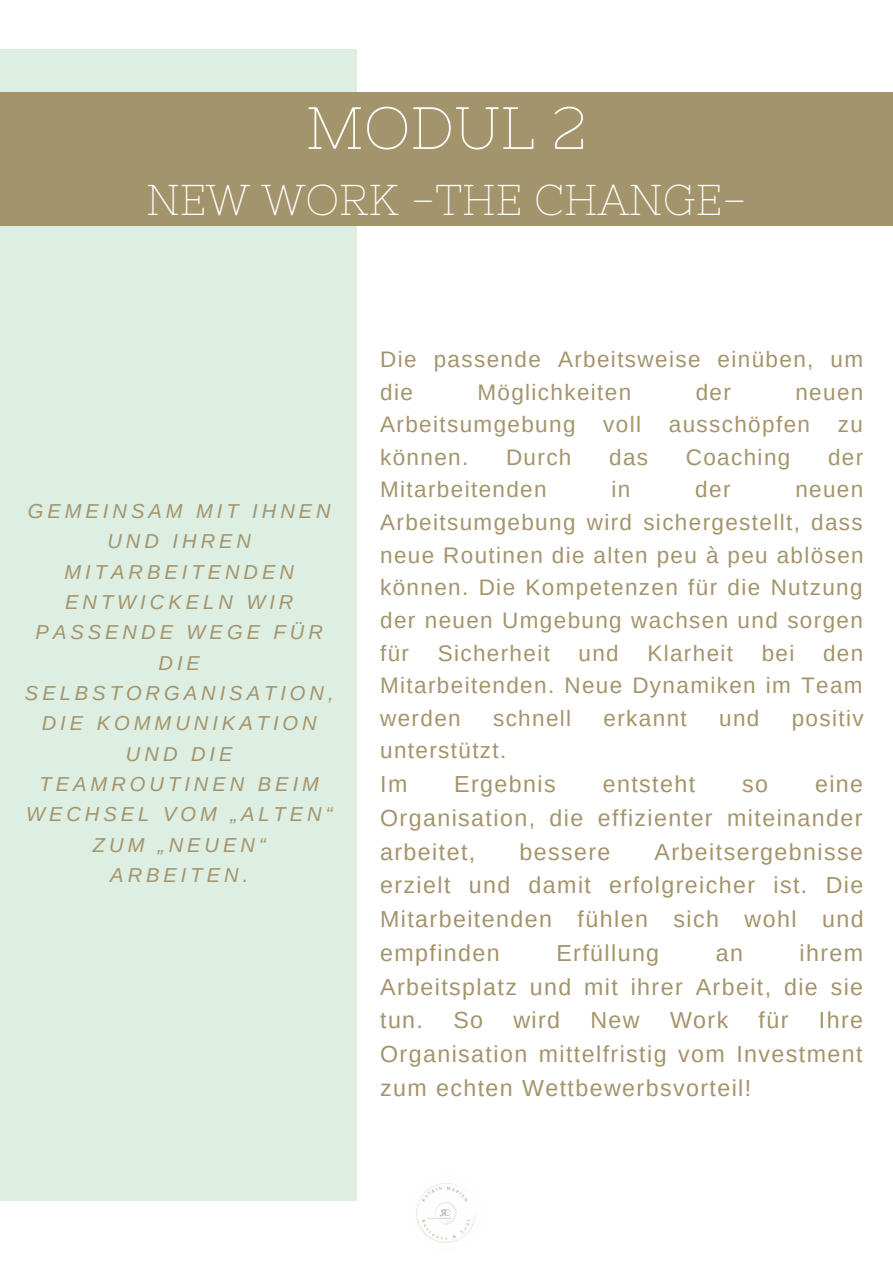
<style>
.page{position:relative;width:893px;height:1264px;background:#fff}
.page>*{position:absolute;margin:0;border:0;box-sizing:border-box;transform-origin:0 0}
.t1{font:59.55px "Nixie One";color:#fff}
.t2{font:43.05px "Nixie One";color:#fff}
.t3{font:23.25px/33.8px "Arimo";letter-spacing:.06em;color:#a4946b;text-align:justify}
.t4{font:22.5px/32.5px "Arimo";letter-spacing:.06em;color:#a4946b;text-align:justify}
.t5{font:italic 20.1px/30.3px "Arimo";letter-spacing:.195em;color:#a4946b;text-align:center}
</style>
<div class="page">
<div style="left:0;top:49px;width:356px;height:1151px;background:#ddeee3"></div>
<div style="left:0;top:92px;width:892px;height:133px;background:#a4946b"></div>
<img style="left:407px;top:1173px;width:79px;height:78px;border-radius:50%">
<h1 class="t1" style="left:306px;top:94px;width:282px">MODUL 2</h1>
<h2 class="t2" style="left:146px;top:176px;width:602px">NEW WORK -THE CHANGE-</h2>
<p class="t5" style="left:25px;top:495px;width:310px">GEMEINSAM MIT IHNEN<br>UND IHREN<br>MITARBEITENDEN<br>ENTWICKELN WIR<br>PASSENDE WEGE FÜR<br>DIE<br>SELBSTORGANISATION,<br>DIE KOMMUNIKATION<br>UND DIE<br>TEAMROUTINEN BEIM<br>WECHSEL VOM „ALTEN“<br>ZUM „NEUEN“<br>ARBEITEN.</p>
<p class="t4" style="left:380px;top:343px;width:484px">Die passende Arbeitsweise einüben, um die</p>
<p class="t4" style="left:477px;top:375px;width:155px">Möglichkeiten</p>
<p class="t4" style="left:695px;top:375px;width:37px">der</p>
<p class="t4" style="left:380px;top:375px;width:484px;text-indent:415px">neuen Arbeitsumgebung voll ausschöpfen zu können.</p>
<p class="t4" style="left:506px;top:441px;width:67px">Durch</p>
<p class="t4" style="left:609px;top:441px;width:40px">das</p>
<p class="t4" style="left:685px;top:441px;width:106px">Coaching</p>
<p class="t4" style="left:828px;top:441px;width:37px">der</p>
<p class="t4" style="left:380px;top:473px;width:168px">Mitarbeitenden</p>
<p class="t4" style="left:611px;top:473px;width:20px">in</p>
<p class="t4" style="left:695px;top:473px;width:37px">der</p>
<p class="t4" style="left:380px;top:473px;width:485px;text-indent:415px">neuen Arbeitsumgebung wird sichergestellt, dass neue Routinen die alten peu à peu ablösen können. Die Kompetenzen für die Nutzung der neuen Umgebung wachsen und sorgen für</p>
<p class="t4" style="left:380px;top:636px;width:484px;text-indent:443px">den Mitarbeitenden. Neue Dynamiken im Team werden</p>
<p class="t4" style="left:437px;top:636px;width:114px">Sicherheit</p>
<p class="t4" style="left:578px;top:636px;width:42px">und</p>
<p class="t4" style="left:647px;top:636px;width:87px">Klarheit</p>
<p class="t4" style="left:761px;top:636px;width:34px">bei</p>
<p class="t4" style="left:493px;top:701px;width:80px">schnell</p>
<p class="t4" style="left:603px;top:701px;width:85px">erkannt</p>
<p class="t4" style="left:719px;top:701px;width:42px">und</p>
<p class="t4" style="left:791px;top:701px;width:73px">positiv</p>
<p class="t4" style="left:380px;top:734px;width:128px">unterstützt.</p>
<p class="t3" style="left:380px;top:767px;width:29px">Im</p>
<p class="t3" style="left:454px;top:767px;width:103px">Ergebnis</p>
<p class="t3" style="left:602px;top:767px;width:94px">entsteht</p>
<p class="t3" style="left:742px;top:767px;width:27px">so</p>
<p class="t3" style="left:380px;top:767px;width:484px;text-indent:435px">eine Organisation, die effizienter miteinander arbeitet,</p>
<p class="t3" style="left:380px;top:834px;width:485px;text-indent:274px">Arbeitsergebnisse erzielt und damit erfolgreicher ist. Die Mitarbeitenden fühlen sich wohl und empfinden</p>
<p class="t3" style="left:519px;top:834px;width:92px">bessere</p>
<p class="t3" style="left:380px;top:935px;width:484px;text-indent:419px">ihrem Arbeitsplatz und mit ihrer Arbeit, die sie tun.</p>
<p class="t3" style="left:556px;top:935px;width:104px">Erfüllung</p>
<p class="t3" style="left:715px;top:935px;width:29px">an</p>
<p class="t3" style="left:380px;top:1003px;width:484px;text-indent:438px">Ihre Organisation mittelfristig vom Investment zum echten Wettbewerbsvorteil!</p>
<p class="t3" style="left:453px;top:1003px;width:31px">So</p>
<p class="t3" style="left:513px;top:1003px;width:48px">wird</p>
<p class="t3" style="left:590px;top:1003px;width:51px">New</p>
<p class="t3" style="left:670px;top:1003px;width:60px">Work</p>
<p class="t3" style="left:758px;top:1003px;width:31px">für</p>
</div>
